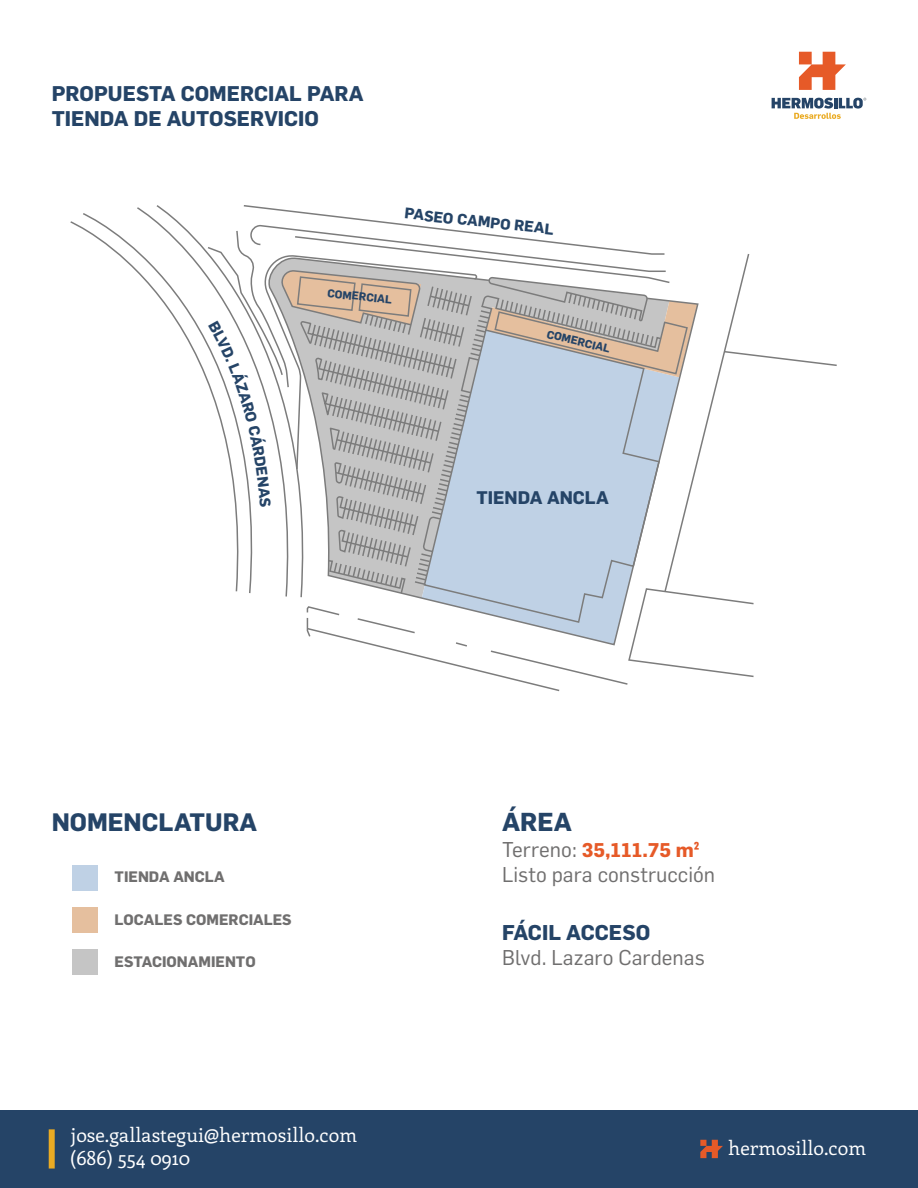
<style>
.page{position:relative;width:918px;height:1188px;background:#fff}
.page>*{position:absolute;margin:0;border:0;box-sizing:border-box;transform-origin:0 0}
.t1{font:700 25.5px "Flama";color:#254467}
.t2{font:700 24.75px "Flama";color:#254467}
.t3{font:21px "Flama";color:#706f6f}
.t4{font:700 21px "Flama";color:#254467}
.t5{font:700 20.85px/25px "Flama";color:#254467}
.t6{font:19.5px/23.2px "Enriqueta";color:#fff}
.t7{font:700 19.5px "Flama";color:#e65a28}
.t8{font:700 17.85px "Flama";color:#254467}
.t9{font:700 15px "Flama";color:#254467}
.t10{font:700 14.85px "Flama";color:#706f6f}
.t11{font:700 11.1px "Flama";color:#254467}
.s1{font-weight:400;font-size:21px;color:#706f6f}
.s2{font-family:"Flama Condensed"}
</style>
<div class="page">
<svg style="left:799px;top:52px;width:47px;height:38px"></svg>
<svg style="left:772px;top:98px;width:94px;height:21px"></svg>
<div style="left:0;top:1110px;width:918px;height:78px;background:#254467"></div>
<svg style="left:700px;top:1140px;width:23px;height:18px"></svg>
<div style="left:49px;top:1129px;width:6px;height:40px;background:#eaab23"></div>
<div style="left:72px;top:865px;width:26px;height:26px;background:#bfd1e5"></div>
<div style="left:72px;top:907px;width:26px;height:26px;background:#e5bf9e"></div>
<div style="left:72px;top:949px;width:26px;height:26px;background:#c5c5c5"></div>
<svg style="left:70px;top:220px;width:136px;height:159px"></svg>
<svg style="left:206px;top:205px;width:631px;height:487px"></svg>
<p class="t5" style="left:52px;top:81px;width:313px">PROPUESTA COMERCIAL PARA<br>TIENDA DE AUTOSERVICIO</p>
<p class="t9" style="left:406px;top:204px;width:151px;rotate:6deg">PASEO CAMPO REAL</p>
<p class="t11" style="left:328px;top:287px;width:66px;rotate:5deg">COMERCIAL</p>
<p class="t11" style="left:549px;top:327px;width:66px;rotate:14deg">COMERCIAL</p>
<p class="t8" style="left:476px;top:486px;width:134px">TIENDA ANCLA</p>
<p class="t2" style="left:52px;top:807px;width:207px">NOMENCLATURA</p>
<p class="t10" style="left:115px;top:868px;width:112px">TIENDA ANCLA</p>
<p class="t10" style="left:115px;top:911px;width:179px">LOCALES COMERCIALES</p>
<p class="t10" style="left:115px;top:953px;width:143px">ESTACIONAMIENTO</p>
<p class="t6" style="left:70px;top:1122px;width:288px">jose.gallastegui@hermosillo.com (686) 554 0910</p>
<h1 class="t1" style="left:502px;top:807px;width:71px">ÁREA</h1>
<p class="t7" style="left:502px;top:838px;width:199px"><span class="s1">Terreno:</span> 35,111.75 m<span class="s2">²</span></p>
<p class="t3" style="left:502px;top:862px;width:215px">Listo para construcción</p>
<p class="t4" style="left:502px;top:919px;width:150px">FÁCIL ACCESO</p>
<p class="t3" style="left:502px;top:945px;width:204px">Blvd. Lazaro Cardenas</p>
<p class="t6" style="left:728px;top:1135px;width:140px">hermosillo.com</p>
</div>
